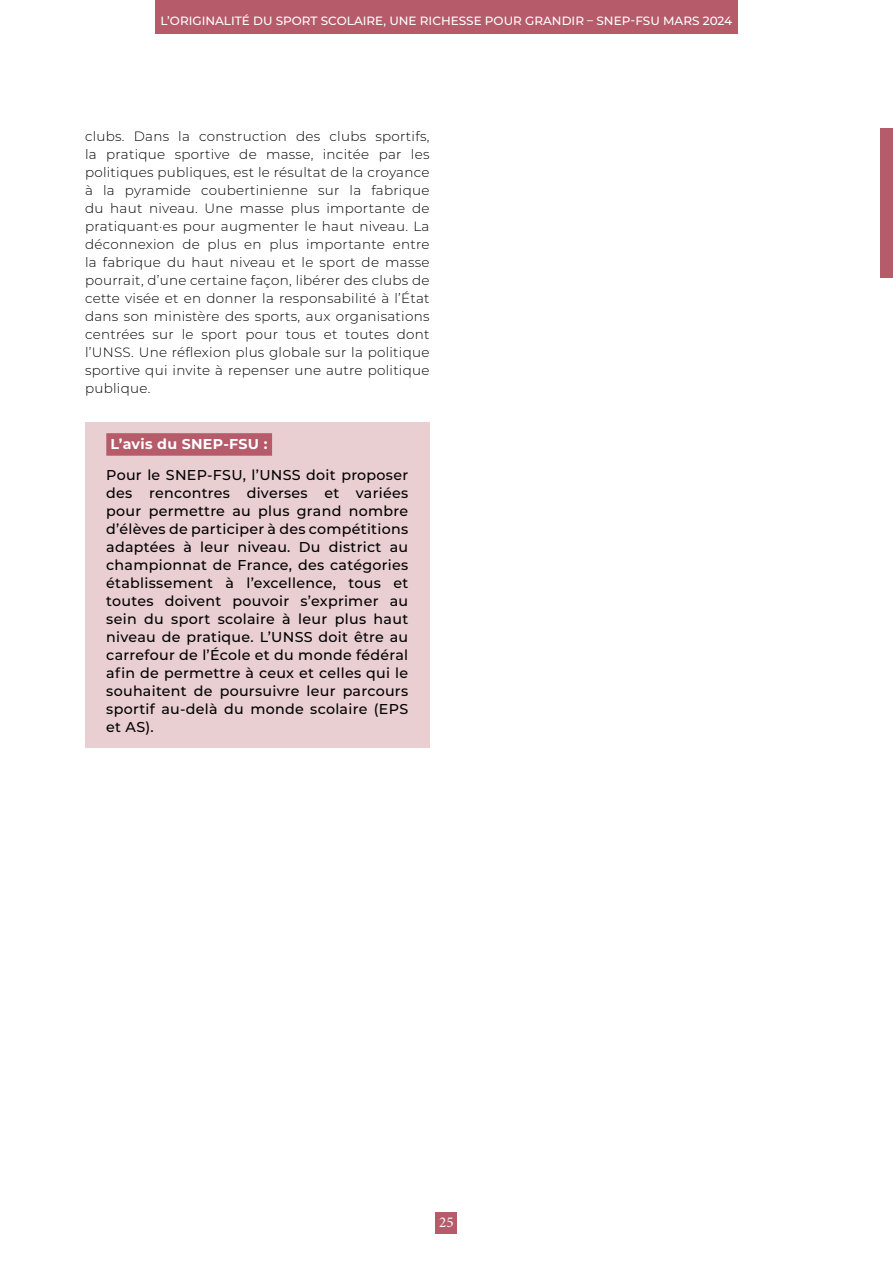
<style>
.page{position:relative;width:893px;height:1263px;background:#fff}
.page>*{position:absolute;margin:0;border:0;box-sizing:border-box;transform-origin:0 0}
.t1{font:15px "Minion Pro";color:#fff}
.t2{font:500 14.25px/18px "Montserrat";letter-spacing:.02em;color:#000;text-align:justify}
.t3{font:700 14.25px "Montserrat";letter-spacing:.02em;color:#fff}
.t4{font:300 13.5px/18px "Montserrat";letter-spacing:.02em;color:#000;text-align:justify}
.t5{font:500 12px "Montserrat";color:#fff}
</style>
<div class="page">
<div style="left:85px;top:422px;width:344px;height:43px;background:#e9ced2"></div>
<div style="left:106px;top:433px;width:166px;height:23px;background:#b55b6a"></div>
<div style="left:85px;top:462px;width:344px;height:286px;background:#e9ced2"></div>
<div style="left:436px;top:1212px;width:21px;height:21px;background:#b55b6a"></div>
<div style="left:880px;top:128px;width:13px;height:150px;background:#b55b6a"></div>
<div style="left:155px;top:0;width:583px;height:34px;background:#b55b6a"></div>
<p class="t5" style="left:161px;top:13px;width:573px">L’ORIGINALITÉ DU SPORT SCOLAIRE, UNE RICHESSE POUR GRANDIR – SNEP-FSU MARS 2024</p>
<p class="t4" style="left:85px;top:126px;width:346px">clubs. Dans la construction des clubs sportifs, la pratique sportive de masse, incitée par les politiques publiques, est le résultat de la croyance à la pyramide coubertinienne sur la fabrique du haut niveau. Une masse plus importante de pratiquant·es pour augmenter le haut niveau. La déconnexion de plus en plus importante entre la fabrique du haut niveau et le sport de masse pourrait, d’une certaine façon, libérer des clubs de cette visée et en donner la responsabilité à l’État dans son ministère des sports, aux organisations centrées sur le sport pour tous et toutes dont l’UNSS. Une réflexion plus globale sur la politique sportive qui invite à repenser une autre politique publique.</p>
<p class="t3" style="left:111px;top:434px;width:158px">L’avis du SNEP-FSU :</p>
<p class="t2" style="left:106px;top:465px;width:303px">Pour le SNEP-FSU, l’UNSS doit proposer des rencontres diverses et variées pour permettre au plus grand nombre d’élèves de participer à des compétitions adaptées à leur niveau. Du district au championnat de France, des catégories établissement à l’excellence, tous et toutes doivent pouvoir s’exprimer au sein du sport scolaire à leur plus haut niveau de pratique. L’UNSS doit être au carrefour de l’École et du monde fédéral afin de permettre à ceux et celles qui le souhaitent de poursuivre leur parcours sportif au-delà du monde scolaire (EPS et AS).</p>
<p class="t1" style="left:439px;top:1212px;width:16px">25</p>
</div>
